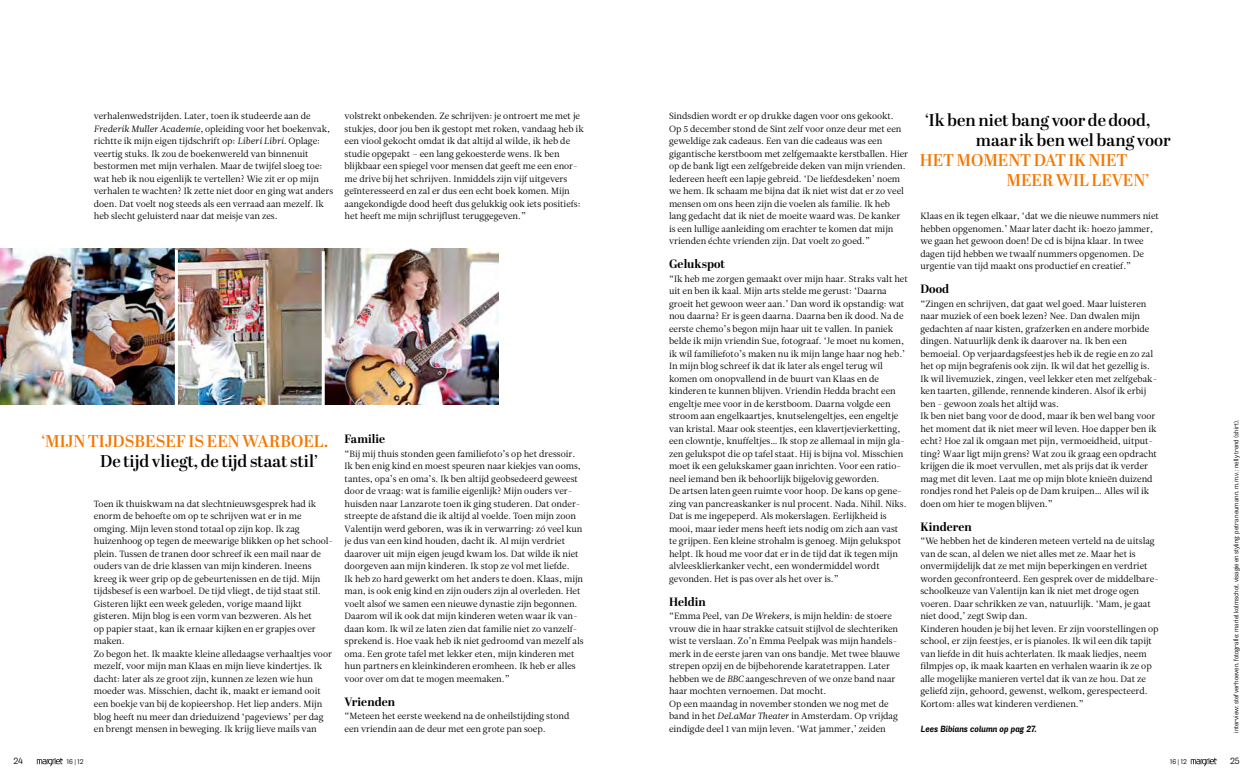
<style>
.page{position:relative;width:1253px;height:777px;background:#fff}
.page>*{position:absolute;margin:0;border:0;box-sizing:border-box;transform-origin:0 0}
.t1{font:600 17px/20px "Abril Display";color:#000}
.t2{font:600 17px/20px "Abril Display";color:#f37700}
.t3{font:700 12px "Abril Display";letter-spacing:.005em;color:#000}
.t4{font:9px/12.5px "Leitura News Roman 1";color:#000}
.t5{font:italic 700 9px "Air";letter-spacing:.005em;color:#000}
.t6{font:9px "Air";color:#000}
.t7{font:7px "Air";color:#000}
.t8{font:6.8px "Air";color:#000}
.s1{font-family:"Leitura News Italic 1"}
.s2{font-size:6.5px}
</style>
<div class="page">
<img style="left:0;top:248px;width:323px;height:156px">
<img style="left:323px;top:248px;width:176px;height:156px">
<svg style="left:37px;top:758px;width:26px;height:8px"></svg>
<svg style="left:1191px;top:758px;width:25px;height:8px"></svg>
<hr style="left:322px;top:251px;width:3px;height:161px;background:#fff">
<hr style="left:175px;top:250px;width:3px;height:162px;background:#fff">
<p class="t4" style="left:94px;top:110px;width:241px">verhalenwedstrijden. Later, toen ik studeerde aan de <span class="s1">Frederik Muller Academie,</span> opleiding voor het boekenvak, richtte ik mijn eigen tijdschrift op: <span class="s1">Liberi Libri.</span> Oplage: veertig stuks. Ik zou de boekenwereld van binnenuit bestormen met mijn verhalen. Maar de twijfel sloeg toe: wat heb ik nou eigenlijk te vertellen? Wie zit er op mijn verhalen te wachten? Ik zette niet door en ging wat anders doen. Dat voelt nog steeds als een verraad aan mezelf. Ik heb slecht geluisterd naar dat meisje van zes.</p>
<h1 class="t2" style="left:41px;top:432px;width:289px">‘Mijn tijdsbesef is een warboel.</h1>
<h1 class="t1" style="left:100px;top:452px;width:220px">De tijd vliegt, de tijd staat stil’</h1>
<p class="t4" style="left:94px;top:497px;width:241px">Toen ik thuiskwam na dat slechtnieuwsgesprek had ik enorm de behoefte om op te schrijven wat er in me omging. Mijn leven stond totaal op zijn kop. Ik zag huizenhoog op tegen de meewarige blikken op het school&shy;plein. Tussen de tranen door schreef ik een mail naar de ouders van de drie klassen van mijn kinderen. Ineens kreeg ik weer grip op de gebeurtenissen en de tijd. Mijn tijdsbesef is een warboel. De tijd vliegt, de tijd staat stil.<br>Gisteren lijkt een week geleden, vorige maand lijkt gisteren. Mijn blog is een vorm van bezweren. Als het<br>op papier staat, kan ik ernaar kijken en er grapjes over maken.<br>Zo begon het. Ik maakte kleine alledaagse verhaaltjes voor mezelf, voor mijn man Klaas en mijn lieve kindertjes. Ik dacht: later als ze groot zijn, kunnen ze lezen wie hun moeder was. Misschien, dacht ik, maakt er iemand ooit een boekje van bij de kopieershop. Het liep anders. Mijn blog heeft nu meer dan drieduizend ‘pageviews’ per dag en brengt mensen in beweging. Ik krijg lieve mails van</p>
<p class="t4" style="left:345px;top:110px;width:241px">volstrekt onbekenden. Ze schrijven: je ontroert me met je stukjes, door jou ben ik gestopt met roken, vandaag heb ik een viool gekocht omdat ik dat altijd al wilde, ik heb de studie opgepakt – een lang gekoesterde wens. Ik ben blijkbaar een spiegel voor mensen dat geeft me een enor&shy;me drive bij het schrijven. Inmiddels zijn vijf uitgevers geïnteresseerd en zal er dus een echt boek komen. Mijn aangekondigde dood heeft dus gelukkig ook iets positiefs: het heeft me mijn schrijflust teruggegeven.”</p>
<p class="t4" style="left:669px;top:110px;width:241px">Sindsdien wordt er op drukke dagen voor ons gekookt.<br>Op 5 december stond de Sint zelf voor onze deur met een geweldige zak cadeaus. Een van die cadeaus was een gigantische kerstboom met zelfgemaakte kerstballen. Hier op de bank ligt een zelfgebreide deken van mijn vrienden.<br>Iedereen heeft een lapje gebreid. ‘De liefdesdeken’ noem we hem. Ik schaam me bijna dat ik niet wist dat er zo veel mensen om ons heen zijn die voelen als familie. Ik heb lang gedacht dat ik niet de moeite waard was. De kanker is een lullige aanleiding om erachter te komen dat mijn vrienden échte vrienden zijn. Dat voelt zo goed.”</p>
<h2 class="t3" style="left:669px;top:256px;width:58px">Gelukspot</h2>
<p class="t4" style="left:669px;top:272px;width:240px">“Ik heb me zorgen gemaakt over mijn haar. Straks valt het uit en ben ik kaal. Mijn arts stelde me gerust: ‘Daarna groeit het gewoon weer aan.’ Dan word ik opstandig: wat nou daarna? Er is geen daarna. Daarna ben ik dood. Na de eerste chemo’s begon mijn haar uit te vallen. In paniek belde ik mijn vriendin Sue, fotograaf. ‘Je moet nu komen, ik wil familiefoto’s maken nu ik mijn lange haar nog heb.’ In mijn blog schreef ik dat ik later als engel terug wil komen om onopvallend in de buurt van Klaas en de kinderen te kunnen blijven. Vriendin Hedda bracht een engeltje mee voor in de kerstboom. Daarna volgde een stroom aan engelkaartjes, knutselengeltjes, een engeltje van kristal. Maar ook steentjes, een klavertjevierketting, een clowntje, knuffeltjes… Ik stop ze allemaal in mijn gla&shy;zen gelukspot die op tafel staat. Hij is bijna vol. Misschien moet ik een gelukskamer gaan inrichten. Voor een ratio&shy;neel iemand ben ik behoorlijk bijgelovig geworden.<br>De artsen laten geen ruimte voor hoop. De kans op gene&shy;zing van pancreaskanker is nul procent. Nada. Nihil. Niks.<br>Dat is me ingepeperd. Als mokerslagen. Eerlijkheid is mooi, maar ieder mens heeft iets nodig om zich aan vast te grijpen. Een kleine strohalm is genoeg. Mijn gelukspot helpt. Ik houd me voor dat er in de tijd dat ik tegen mijn alvleesklierkanker vecht, een wondermiddel wordt gevonden. Het is pas over als het over is.”</p>
<h2 class="t3" style="left:669px;top:593px;width:38px">Heldin</h2>
<p class="t4" style="left:669px;top:610px;width:233px">“Emma Peel, van <span class="s1">De Wrekers,</span> is mijn heldin: de stoere vrouw die in haar strakke catsuit stijlvol de slechteriken wist te verslaan. Zo’n Emma Peelpak was mijn handels&shy;merk in de eerste jaren van ons bandje. Met twee blauwe strepen opzij en de bijbehorende karatetrappen. Later hebben we de <span class="s1">BBC</span> aangeschreven of we onze band naar haar mochten vernoemen. Dat mocht.<br>Op een maandag in november stonden we nog met de band in het <span class="s1">DeLaMar Theater</span> in Amsterdam. Op vrijdag eindigde deel 1 van mijn leven. ‘Wat jammer,’ zeiden</p>
<h2 class="t3" style="left:345px;top:431px;width:42px">Familie</h2>
<p class="t4" style="left:345px;top:447px;width:241px">“Bij mij thuis stonden geen familiefoto’s op het dressoir.<br>Ik ben enig kind en moest speuren naar kiekjes van ooms, tantes, opa’s en oma’s. Ik ben altijd geobsedeerd geweest door de vraag: wat is familie eigenlijk? Mijn ouders ver&shy;huisden naar Lanzarote toen ik ging studeren. Dat onder&shy;streepte de afstand die ik altijd al voelde. Toen mijn zoon Valentijn werd geboren, was ik in verwarring: zó veel kun je dus van een kind houden, dacht ik. Al mijn verdriet daarover uit mijn eigen jeugd kwam los. Dat wilde ik niet doorgeven aan mijn kinderen. Ik stop ze vol met liefde.<br>Ik heb zo hard gewerkt om het anders te doen. Klaas, mijn man, is ook enig kind en zijn ouders zijn al overleden. Het voelt alsof we samen een nieuwe dynastie zijn begonnen.<br>Daarom wil ik ook dat mijn kinderen weten waar ik van&shy;daan kom. Ik wil ze laten zien dat familie niet zo vanzelf&shy;sprekend is. Hoe vaak heb ik niet gedroomd van mezelf als oma. Een grote tafel met lekker eten, mijn kinderen met hun partners en kleinkinderen eromheen. Ik heb er alles voor over om dat te mogen meemaken.”</p>
<h2 class="t3" style="left:345px;top:693px;width:52px">Vrienden</h2>
<p class="t4" style="left:345px;top:710px;width:227px">“Meteen het eerste weekend na de onheilstijding stond een vriendin aan de deur met een grote pan soep.</p>
<h1 class="t1" style="left:976px;top:111px;width:196px;text-indent:-51px">‘Ik ben niet bang voor de dood, maar ik ben wel bang voor</h1>
<h1 class="t2" style="left:1006px;top:151px;width:144px;text-indent:-87px">het moment dat ik niet meer wil leven’</h1>
<p class="t4" style="left:920px;top:210px;width:240px">Klaas en ik tegen elkaar, ‘dat we die nieuwe nummers niet hebben opgenomen.’ Maar later dacht ik: hoezo jammer, we gaan het gewoon doen! De cd is bijna klaar. In twee dagen tijd hebben we twaalf nummers opgenomen. De urgentie van tijd maakt ons productief en creatief.”</p>
<h2 class="t3" style="left:920px;top:281px;width:30px">Dood</h2>
<p class="t4" style="left:920px;top:297px;width:238px">“Zingen en schrijven, dat gaat wel goed. Maar luisteren naar muziek of een boek lezen? Nee. Dan dwalen mijn gedachten af naar kisten, grafzerken en andere morbide dingen. Natuurlijk denk ik daarover na. Ik ben een bemoeial. Op verjaardagsfeestjes heb ik de regie en zo zal het op mijn begrafenis ook zijn. Ik wil dat het gezellig is.<br>Ik wil livemuziek, zingen, veel lekker eten met zelfgebak&shy;ken taarten, gillende, rennende kinderen. Alsof ik erbij ben - gewoon zoals het altijd was.<br>Ik ben niet bang voor de dood, maar ik ben wel bang voor het moment dat ik niet meer wil leven. Hoe dapper ben ik echt? Hoe zal ik omgaan met pijn, vermoeidheid, uitput&shy;ting? Waar ligt mijn grens? Wat zou ik graag een opdracht krijgen die ik moet vervullen, met als prijs dat ik verder mag met dit leven. Laat me op mijn blote knieën duizend rondjes rond het Paleis op de Dam kruipen… Alles wil ik doen om hier te mogen blijven.”</p>
<h2 class="t3" style="left:920px;top:518px;width:53px">Kinderen</h2>
<p class="t4" style="left:920px;top:535px;width:240px">“We hebben het de kinderen meteen verteld na de uitslag van de scan, al delen we niet alles met ze. Maar het is onvermijdelijk dat ze met mijn beperkingen en verdriet worden geconfronteerd. Een gesprek over de middelbare&shy;schoolkeuze van Valentijn kan ik niet met droge ogen voeren. Daar schrikken ze van, natuurlijk. ‘Mam, je gaat niet dood,’ zegt Swip dan.<br>Kinderen houden je bij het leven. Er zijn voorstellingen op school, er zijn feestjes, er is pianoles. Ik wil een dik tapijt van liefde in dit huis achterlaten. Ik maak liedjes, neem filmpjes op, ik maak kaarten en verhalen waarin ik ze op alle mogelijke manieren vertel dat ik van ze hou. Dat ze geliefd zijn, gehoord, gewenst, welkom, gerespecteerd.<br>Kortom: alles wat kinderen verdienen.”</p>
<p class="t5" style="left:920px;top:723px;width:118px">Lees Bibians column op pag 27.</p>
<p class="t8" style="left:1232px;top:732px;width:315px;rotate:-90deg">interview: stef verhoeven. fotografie: mariel kolmschot. visagie en styling: petra neumann. m.m.v.: nelly trend (shirt).</p>
<p class="t6" style="left:13px;top:755px;width:11px">24</p>
<p class="t7" style="left:67px;top:757px;width:19px">16 <span class="s2">|</span> 12</p>
<p class="t7" style="left:1170px;top:757px;width:19px">16 <span class="s2">|</span> 12</p>
<p class="t6" style="left:1230px;top:755px;width:11px">25</p>
</div>
